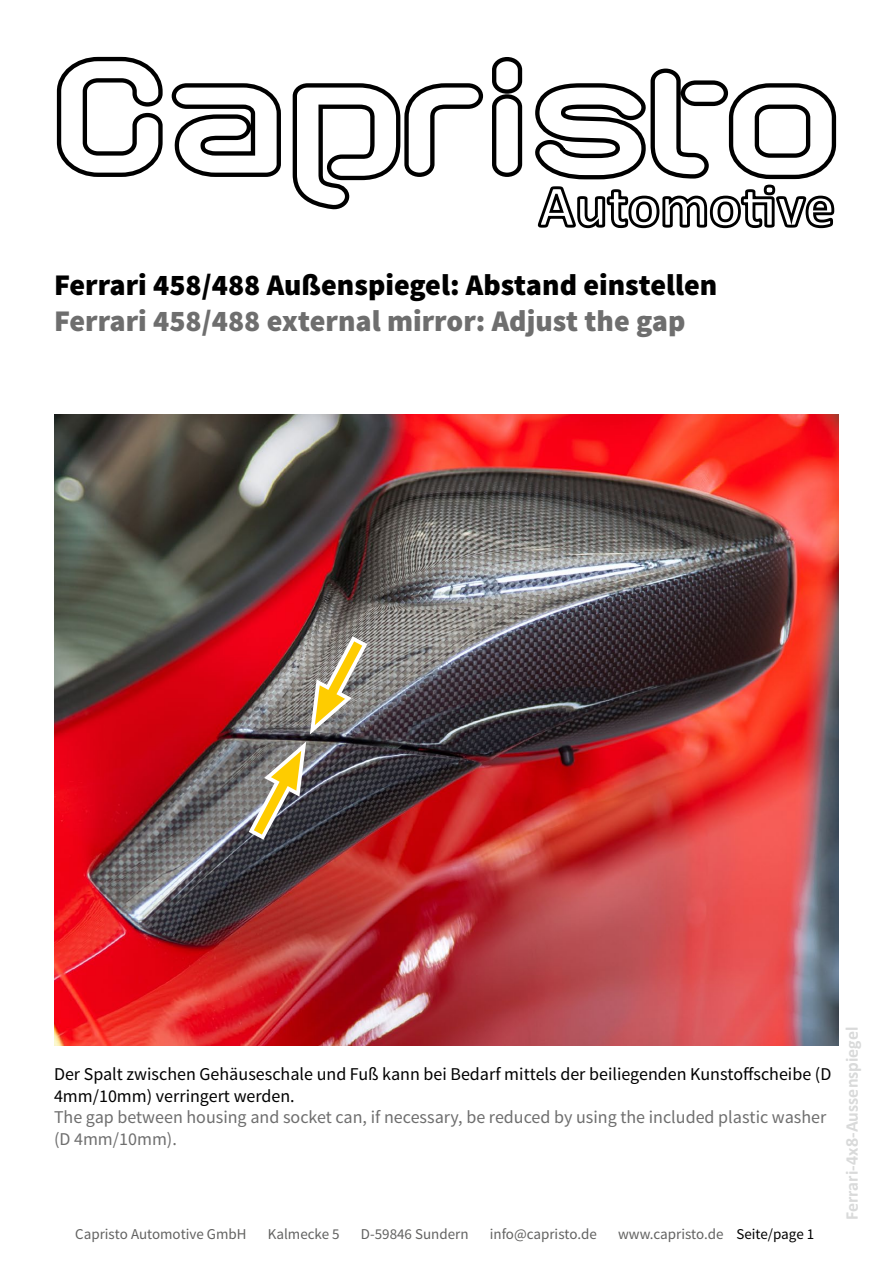
<style>
.page{position:relative;width:893px;height:1263px;background:#fff}
.page>*{position:absolute;margin:0;border:0;box-sizing:border-box;transform-origin:0 0}
.t1{font:900 30px "Source Sans Pro";color:#000}
.t2{font:900 30px "Source Sans Pro";color:#6e6e6e}
.t3{font:18px/21.6px "Source Sans Pro";color:#000}
.t4{font:18px/21.6px "Source Sans Pro";color:#6e6e6e}
.t5{font:700 18px "Calibri";color:#d9dada}
.t6{font:15px "Source Sans Pro";color:#626261}
.s1{color:#000}
</style>
<div class="page">
<svg style="left:56px;top:56px;width:781px;height:154px"></svg>
<svg style="left:536px;top:177px;width:301px;height:52px"></svg>
<img style="left:54px;top:415px;width:785px;height:630px">
<svg style="left:249px;top:741px;width:57px;height:99px;background:#978d6a"></svg>
<svg style="left:310px;top:636px;width:57px;height:98px;background:#aea37d"></svg>
<h1 class="t1" style="left:54px;top:265px;width:665px">Ferrari 458/488 Außenspiegel: Abstand einstellen</h1>
<h1 class="t2" style="left:54px;top:301px;width:633px">Ferrari 458/488 external mirror: Adjust the gap</h1>
<p class="t3" style="left:54px;top:1064px;width:779px">Der Spalt zwischen Gehäuseschale und Fuß kann bei Bedarf mittels der beiliegenden Kunstoffscheibe (D<br>4mm/10mm) verringert werden.</p>
<p class="t4" style="left:54px;top:1107px;width:774px">The gap between housing and socket can, if necessary, be reduced by using the included plastic washer (D 4mm/10mm).</p>
<p class="t6" style="left:75px;top:1225px;width:173px">Capristo Automotive GmbH</p>
<p class="t6" style="left:268px;top:1225px;width:73px">Kalmecke 5</p>
<p class="t6" style="left:361px;top:1225px;width:109px">D-59846 Sundern</p>
<p class="t6" style="left:490px;top:1225px;width:109px">info@capristo.de</p>
<p class="t6" style="left:618px;top:1225px;width:198px">www.capristo.de <span class="s1">Seite/page 1</span></p>
<p class="t5" style="left:840px;top:1220px;width:195px;rotate:-90deg">Ferrari-4x8-Aussenspiegel</p>
</div>
